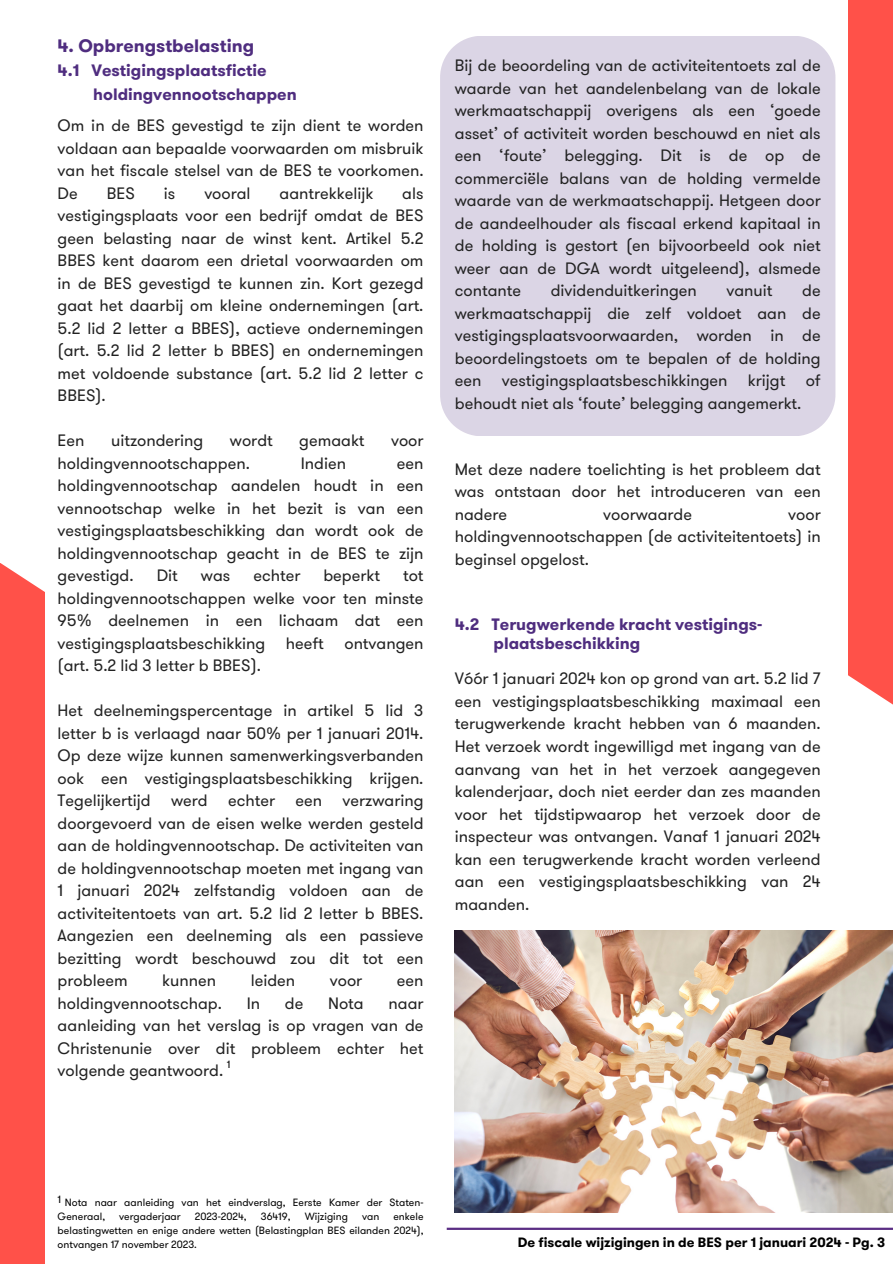
<style>
.page{position:relative;width:893px;height:1264px;background:#fff}
.page>*{position:absolute;margin:0;border:0;box-sizing:border-box;transform-origin:0 0}
.t1{font:700 18px "GT Walsheim Pro";color:#4f2d7f}
.t2{font:16.5px/22.5px "GT Walsheim Pro";color:#222;text-align:justify}
.t3{font:700 16.5px "GT Walsheim Pro";color:#4f2d7f}
.t4{font:700 13.5px "GT Walsheim Pro";color:#000}
.t5{font:10.5px/14px "GT Walsheim Pro";color:#000}
</style>
<div class="page">
<div style="left:847px;top:0;width:45px;height:704px;background:#ff5149"></div>
<div style="left:0;top:563px;width:45px;height:700px;background:#ff5149"></div>
<hr style="left:446px;top:1227px;width:446px;height:2px;background:#5b2e84">
<div style="left:440px;top:36px;width:395px;height:400px;background:#dbd5e5"></div>
<img style="left:455px;top:930px;width:437px;height:282px">
<p class="t1" style="left:58px;top:33px;width:198px">4. Opbrengstbelasting</p>
<p class="t3" style="left:58px;top:58px;width:210px">4.1 Vestigingsplaatsfictie</p>
<p class="t3" style="left:93px;top:82px;width:205px">holdingvennootschappen</p>
<p class="t2" style="left:58px;top:114px;width:367px">Om in de BES gevestigd te zijn dient te worden voldaan aan bepaalde voorwaarden om misbruik van het fiscale stelsel van de BES te voorkomen.<br>De</p>
<p class="t2" style="left:107px;top:182px;width:30px">BES</p>
<p class="t2" style="left:164px;top:182px;width:13px">is</p>
<p class="t2" style="left:204px;top:182px;width:48px">vooral</p>
<p class="t2" style="left:279px;top:182px;width:95px">aantrekkelijk</p>
<p class="t2" style="left:58px;top:182px;width:367px;text-indent:344px">als vestigingsplaats voor een bedrijf omdat de BES geen belasting naar de winst kent. Artikel 5.2<br>BBES kent daarom een drietal voorwaarden om in de BES gevestigd te kunnen zin. Kort gezegd gaat het daarbij om kleine ondernemingen (art.<br>5.2 lid 2 letter a BBES), actieve ondernemingen (art. 5.2 lid 2 letter b BBES) en ondernemingen met voldoende substance (art. 5.2 lid 2 letter c BBES).</p>
<p class="t2" style="left:58px;top:429px;width:28px">Een</p>
<p class="t2" style="left:111px;top:429px;width:94px">uitzondering</p>
<p class="t2" style="left:230px;top:429px;width:44px">wordt</p>
<p class="t2" style="left:299px;top:429px;width:67px">gemaakt</p>
<p class="t2" style="left:391px;top:429px;width:34px">voor</p>
<p class="t2" style="left:58px;top:452px;width:194px">holdingvennootschappen.</p>
<p class="t2" style="left:301px;top:452px;width:47px">Indien</p>
<p class="t2" style="left:58px;top:452px;width:367px;text-indent:339px">een holdingvennootschap aandelen houdt in een vennootschap welke in het bezit is van een vestigingsplaatsbeschikking dan wordt ook de holdingvennootschap geacht in de BES te zijn gevestigd.</p>
<p class="t2" style="left:157px;top:564px;width:23px">Dit</p>
<p class="t2" style="left:201px;top:564px;width:31px">was</p>
<p class="t2" style="left:253px;top:564px;width:48px">echter</p>
<p class="t2" style="left:323px;top:564px;width:58px">beperkt</p>
<p class="t2" style="left:58px;top:564px;width:367px;text-indent:345px">tot holdingvennootschappen welke voor ten minste 95% deelnemen in een lichaam dat een vestigingsplaatsbeschikking heeft ontvangen (art. 5.2 lid 3 letter b BBES).</p>
<p class="t2" style="left:58px;top:699px;width:367px">Het deelnemingspercentage in artikel 5 lid 3 letter b is verlaagd naar 50% per 1 januari 2014.<br>Op deze wijze kunnen samenwerkingsverbanden ook een vestigingsplaatsbeschikking krijgen.<br>Tegelijkertijd werd echter een verzwaring doorgevoerd van de eisen welke werden gesteld aan de holdingvennootschap. De activiteiten van de holdingvennootschap moeten met ingang van 1 januari 2024 zelfstandig voldoen aan de activiteitentoets van art. 5.2 lid 2 letter b BBES.<br>Aangezien een deelneming als een passieve bezitting wordt beschouwd zou dit tot een probleem</p>
<p class="t2" style="left:162px;top:969px;width:55px">kunnen</p>
<p class="t2" style="left:251px;top:969px;width:46px">leiden</p>
<p class="t2" style="left:330px;top:969px;width:34px">voor</p>
<p class="t2" style="left:397px;top:969px;width:28px">een</p>
<p class="t2" style="left:58px;top:992px;width:166px">holdingvennootschap.</p>
<p class="t2" style="left:247px;top:992px;width:15px">In</p>
<p class="t2" style="left:285px;top:992px;width:20px">de</p>
<p class="t2" style="left:328px;top:992px;width:37px">Nota</p>
<p class="t2" style="left:58px;top:992px;width:367px;text-indent:331px">naar aanleiding van het verslag is op vragen van de Christenunie over dit probleem echter het volgende geantwoord.</p>
<p class="t5" style="left:227px;top:1057px;width:5px">1</p>
<p class="t2" style="left:455px;top:54px;width:367px">Bij de beoordeling van de activiteitentoets zal de waarde van het aandelenbelang van de lokale werkmaatschappij overigens als een ‘goede asset’ of activiteit worden beschouwd en niet als een ‘foute’ belegging. Dit is de op de commerciële balans van de holding vermelde waarde van de werkmaatschappij. Hetgeen door de aandeelhouder als fiscaal erkend kapitaal in de holding is gestort (en bijvoorbeeld ook niet weer aan de DGA wordt uitgeleend), alsmede contante</p>
<p class="t2" style="left:455px;top:279px;width:367px;text-indent:347px">de werkmaatschappij die zelf voldoet aan de vestigingsplaatsvoorwaarden, worden in de beoordelingstoets om te bepalen of de holding een vestigingsplaatsbeschikkingen krijgt of behoudt niet als ‘foute’ belegging aangemerkt.</p>
<p class="t2" style="left:550px;top:279px;width:148px">dividenduitkeringen</p>
<p class="t2" style="left:726px;top:279px;width:48px">vanuit</p>
<p class="t2" style="left:455px;top:457px;width:367px">Met deze nadere toelichting is het probleem dat was ontstaan door het introduceren van een nadere</p>
<p class="t2" style="left:603px;top:502px;width:90px">voorwaarde</p>
<p class="t2" style="left:455px;top:502px;width:367px;text-indent:333px">voor holdingvennootschappen (de activiteitentoets) in beginsel opgelost.</p>
<p class="t3" style="left:455px;top:612px;width:309px">4.2 Terugwerkende kracht vestigings-</p>
<p class="t2" style="left:455px;top:667px;width:367px">Vóór 1 januari 2024 kon op grond van art. 5.2 lid 7 een vestigingsplaatsbeschikking maximaal een terugwerkende kracht hebben van 6 maanden.<br>Het verzoek wordt ingewilligd met ingang van de aanvang van het in het verzoek aangegeven kalenderjaar, doch niet eerder dan zes maanden voor het tijdstipwaarop het verzoek door de inspecteur was ontvangen. Vanaf 1 januari 2024 kan een terugwerkende kracht worden verleend aan een vestigingsplaatsbeschikking van 24 maanden.</p>
<p class="t3" style="left:493px;top:631px;width:148px">plaatsbeschikking</p>
<p class="t5" style="left:58px;top:1192px;width:5px">1</p>
<p class="t5" style="left:58px;top:1195px;width:367px;text-indent:7px">Nota naar aanleiding van het eindverslag, Eerste Kamer der Staten-<br>Generaal,</p>
<p class="t5" style="left:119px;top:1209px;width:63px">vergaderjaar</p>
<p class="t5" style="left:195px;top:1209px;width:53px">2023-2024,</p>
<p class="t5" style="left:261px;top:1209px;width:31px">36419,</p>
<p class="t5" style="left:305px;top:1209px;width:45px">Wijziging</p>
<p class="t5" style="left:362px;top:1209px;width:19px">van</p>
<p class="t5" style="left:58px;top:1209px;width:367px;text-align:justify;text-indent:336px">enkele belastingwetten en enige andere wetten (Belastingplan BES eilanden 2024), ontvangen 17 november 2023.</p>
<p class="t4" style="left:518px;top:1232px;width:369px">De fiscale wijzigingen in de BES per 1 januari 2024 - Pg. 3</p>
</div>
